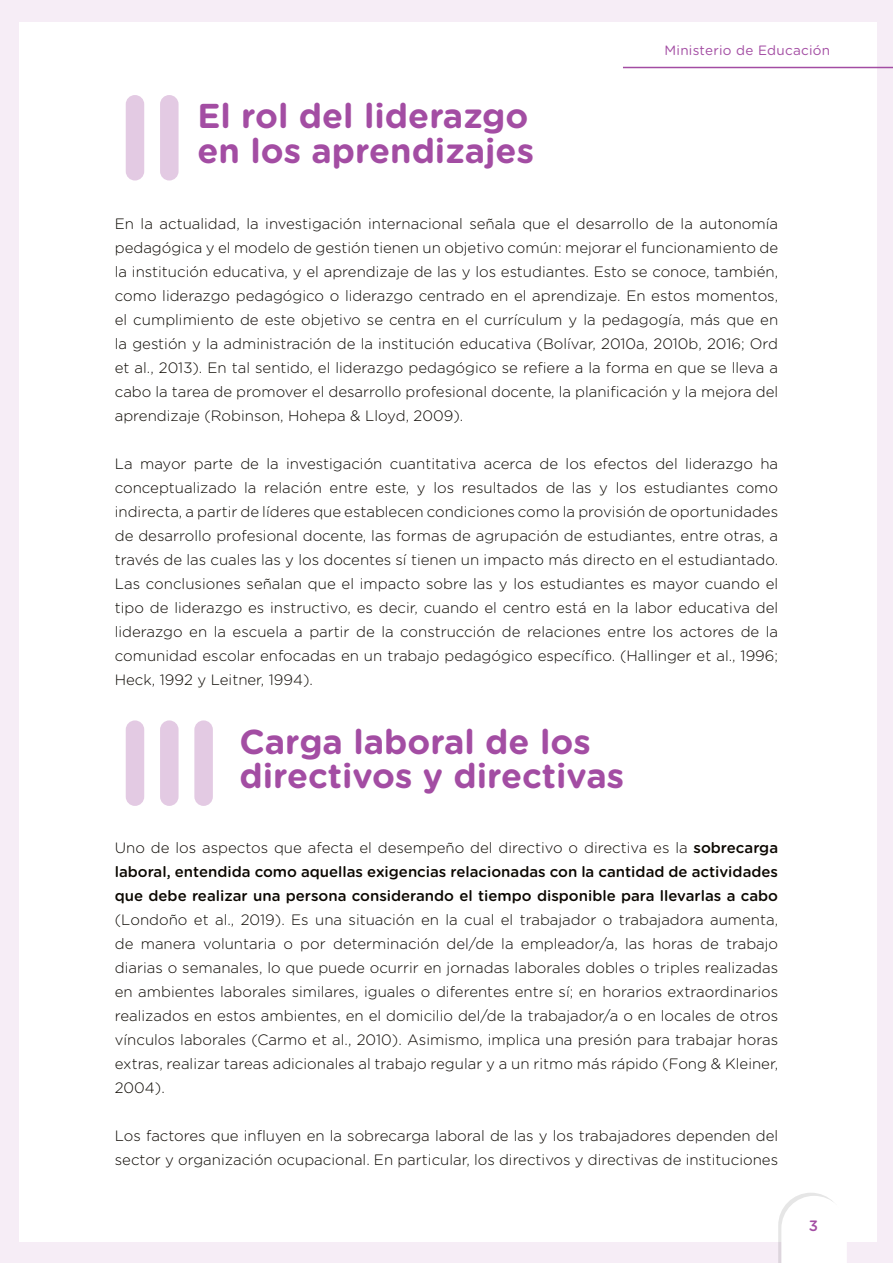
<style>
.page{position:relative;width:893px;height:1263px;background:#f6edf6}
.page>*{position:absolute;margin:0;border:0;box-sizing:border-box;transform-origin:0 0}
.t1{font:700 120px "Gotham Rounded";color:#e3cae3}
.t2{font:700 34.5px/34.5px "Gotham Rounded";color:#a34da3}
.t3{font:300 15px/24px "Gotham Rounded";color:#0b0700;text-align:justify}
.t4{font:500 15px/24px "Gotham Rounded";color:#0b0700;text-align:justify}
.t5{font:500 15px "Gotham Rounded";color:#a34da3}
.t6{font:13.5px "Gotham Rounded";letter-spacing:.02em;color:#a34da3}
.s1{font-weight:300}
</style>
<div class="page">
<div style="left:19px;top:23px;width:857px;height:1219px;background:#fff"></div>
<hr style="left:623px;top:67px;width:270px;height:1px;background:#a34da3">
<svg style="left:778px;top:1193px;width:69px;height:70px"></svg>
<h1 class="t1" style="left:115px;top:49px;width:76px">II</h1>
<h2 class="t2" style="left:197px;top:97px;width:338px">El rol del liderazgo en los aprendizajes</h2>
<p class="t6" style="left:664px;top:41px;width:167px">Ministerio de Educación</p>
<p class="t3" style="left:115px;top:211px;width:665px">En la actualidad, la investigación internacional señala que el desarrollo de la autonomía pedagógica y el modelo de gestión tienen un objetivo común: mejorar el funcionamiento de la institución educativa, y el aprendizaje de las y los estudiantes. Esto se conoce, también, como liderazgo pedagógico o liderazgo centrado en el aprendizaje. En estos momentos, el cumplimiento de este objetivo se centra en el currículum y la pedagogía, más que en la gestión y la administración de la institución educativa (Bolívar, 2010a, 2010b, 2016; Ord et al., 2013). En tal sentido, el liderazgo pedagógico se refiere a la forma en que se lleva a cabo la tarea de promover el desarrollo profesional docente, la planificación y la mejora del aprendizaje (Robinson, Hohepa &amp; Lloyd, 2009).</p>
<p class="t3" style="left:115px;top:451px;width:665px">La mayor parte de la investigación cuantitativa acerca de los efectos del liderazgo ha conceptualizado la relación entre este, y los resultados de las y los estudiantes como indirecta, a partir de líderes que establecen condiciones como la provisión de oportunidades de desarrollo profesional docente, las formas de agrupación de estudiantes, entre otras, a través de las cuales las y los docentes sí tienen un impacto más directo en el estudiantado.<br>Las conclusiones señalan que el impacto sobre las y los estudiantes es mayor cuando el tipo de liderazgo es instructivo, es decir, cuando el centro está en la labor educativa del liderazgo en la escuela a partir de la construcción de relaciones entre los actores de la comunidad escolar enfocadas en un trabajo pedagógico específico. (Hallinger et al., 1996; Heck, 1992 y Leitner, 1994).</p>
<h1 class="t1" style="left:115px;top:675px;width:110px">III</h1>
<h2 class="t2" style="left:239px;top:723px;width:386px">Carga laboral de los directivos y directivas</h2>
<p class="t4" style="left:115px;top:835px;width:665px"><span class="s1">Uno de los aspectos que afecta el desempeño del directivo o directiva es la</span> sobrecarga laboral, entendida como aquellas exigencias relacionadas con la cantidad de actividades que debe realizar una persona considerando el tiempo disponible para llevarlas a cabo</p>
<p class="t3" style="left:115px;top:907px;width:665px">(Londoño et al., 2019). Es una situación en la cual el trabajador o trabajadora aumenta, de manera voluntaria o por determinación del/de la empleador/a, las horas de trabajo diarias o semanales, lo que puede ocurrir en jornadas laborales dobles o triples realizadas en ambientes laborales similares, iguales o diferentes entre sí; en horarios extraordinarios realizados en estos ambientes, en el domicilio del/de la trabajador/a o en locales de otros vínculos laborales (Carmo et al., 2010). Asimismo, implica una presión para trabajar horas extras, realizar tareas adicionales al trabajo regular y a un ritmo más rápido (Fong &amp; Kleiner, 2004).</p>
<p class="t3" style="left:115px;top:1123px;width:665px">Los factores que influyen en la sobrecarga laboral de las y los trabajadores dependen del sector y organización ocupacional. En particular, los directivos y directivas de instituciones</p>
<p class="t5" style="left:809px;top:1215px;width:11px">3</p>
</div>
